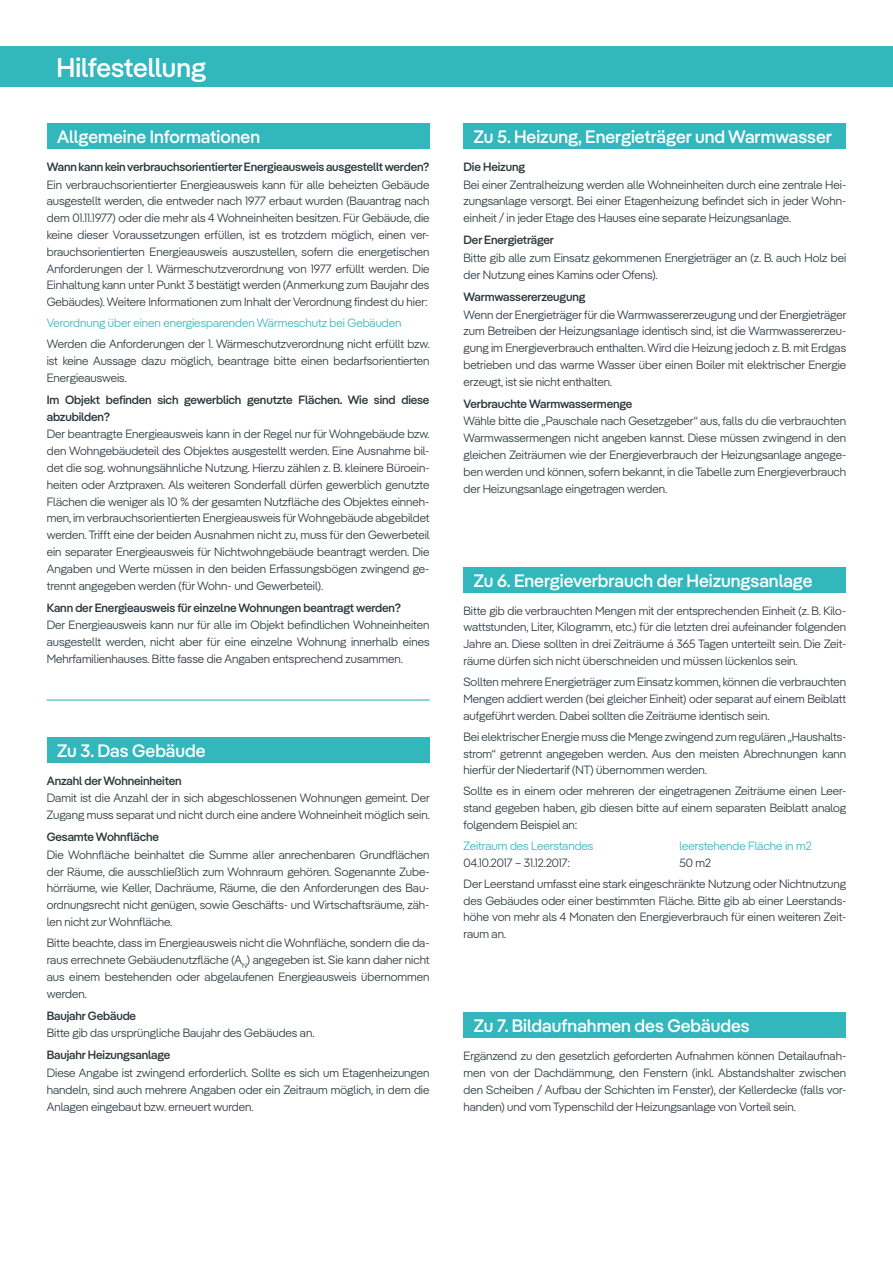
<style>
.page{position:relative;width:893px;height:1263px;background:#fff}
.page>*{position:absolute;margin:0;border:0;box-sizing:border-box;transform-origin:0 0}
.t1{font:500 27px "Pangea";color:#fff}
.t2{font:500 18px "Pangea";color:#fff}
.t3{font:300 12px/16.8px "Pangea";color:#2a363b;text-align:justify}
.t4{font:500 12px/16.8px "Pangea";letter-spacing:-.01em;color:#2a363b}
.t5{font:300 12px "Pangea";color:#31b7bc}
</style>
<div class="page">
<div style="left:0;top:47px;width:893px;height:40px;background:#31b7bc"></div>
<div style="left:47px;top:123px;width:382px;height:26px;background:#31b7bc"></div>
<div style="left:463px;top:123px;width:383px;height:26px;background:#31b7bc"></div>
<div style="left:463px;top:567px;width:383px;height:26px;background:#31b7bc"></div>
<div style="left:463px;top:1013px;width:383px;height:25px;background:#31b7bc"></div>
<div style="left:47px;top:737px;width:382px;height:25px;background:#31b7bc"></div>
<hr style="left:47px;top:699px;width:382px;height:2px;background:#31b7bc">
<h1 class="t1" style="left:57px;top:49px;width:151px">Hilfestellung</h1>
<h2 class="t2" style="left:57px;top:124px;width:205px">Allgemeine Informationen</h2>
<p class="t4" style="left:47px;top:157px;width:384px">Wann kann kein verbrauchsorientierter Energieausweis ausgestellt werden?</p>
<p class="t3" style="left:47px;top:175px;width:384px">Ein verbrauchsorientierter Energieausweis kann für alle beheizten Gebäude ausgestellt werden, die entweder nach 1977 erbaut wurden (Bauantrag nach dem 01.11.1977) oder die mehr als 4 Wohneinheiten besitzen. Für Gebäude, die keine dieser Voraussetzungen erfüllen, ist es trotzdem möglich, einen ver&shy;brauchsorientierten Energieausweis auszustellen, sofern die energetischen Anforderungen der 1. Wärmeschutzverordnung von 1977 erfüllt werden. Die Einhaltung kann unter Punkt 3 bestätigt werden (Anmerkung zum Baujahr des Gebäudes). Weitere Informationen zum Inhalt der Verordnung findest du hier:</p>
<p class="t5" style="left:47px;top:315px;width:356px">Verordnung über einen energiesparenden Wärmeschutz bei Gebäuden</p>
<p class="t3" style="left:47px;top:335px;width:384px">Werden die Anforderungen der 1. Wärmeschutzverordnung nicht erfüllt bzw. ist keine Aussage dazu möglich, beantrage bitte einen bedarfsorientierten Energieausweis.</p>
<p class="t4" style="left:47px;top:390px;width:384px">Im Objekt befinden sich gewerblich genutzte Flächen. Wie sind diese abzubilden?</p>
<p class="t3" style="left:47px;top:425px;width:384px">Der beantragte Energieausweis kann in der Regel nur für Wohngebäude bzw. den Wohngebäudeteil des Objektes ausgestellt werden. Eine Ausnahme bil&shy;det die sog. wohnungsähnliche Nutzung. Hierzu zählen z. B. kleinere Büroein&shy;heiten oder Arztpraxen. Als weiteren Sonderfall dürfen gewerblich genutzte Flächen die weniger als 10 % der gesamten Nutzfläche des Objektes einneh&shy;men, im verbrauchsorientierten Energieausweis für Wohngebäude abgebildet werden. Trifft eine der beiden Ausnahmen nicht zu, muss für den Gewerbeteil ein separater Energieausweis für Nichtwohngebäude beantragt werden. Die Angaben und Werte müssen in den beiden Erfassungsbögen zwingend ge&shy;trennt angegeben werden (für Wohn- und Gewerbeteil).</p>
<p class="t3" style="left:47px;top:616px;width:384px">Der Energieausweis kann nur für alle im Objekt befindlichen Wohneinheiten ausgestellt werden, nicht aber für eine einzelne Wohnung innerhalb eines Mehrfamilienhauses. Bitte fasse die Angaben entsprechend zusammen.</p>
<p class="t4" style="left:47px;top:598px;width:356px">Kann der Energieausweis für einzelne Wohnungen beantragt werden?</p>
<h2 class="t2" style="left:57px;top:738px;width:150px">Zu 3. Das Gebäude</h2>
<p class="t4" style="left:47px;top:771px;width:136px">Anzahl der Wohneinheiten</p>
<p class="t3" style="left:47px;top:789px;width:384px">Damit ist die Anzahl der in sich abgeschlossenen Wohnungen gemeint. Der<br>Zugang muss separat und nicht durch eine andere Wohneinheit möglich sein.</p>
<p class="t3" style="left:47px;top:846px;width:384px">Die Wohnfläche beinhaltet die Summe aller anrechenbaren Grundflächen der Räume, die ausschließlich zum Wohnraum gehören. Sogenannte Zube&shy;hörräume, wie Keller, Dachräume, Räume, die den Anforderungen des Bau&shy;ordnungsrecht nicht genügen, sowie Geschäfts- und Wirtschaftsräume, zäh&shy;len nicht zur Wohnfläche.</p>
<p class="t3" style="left:47px;top:934px;width:384px">Bitte beachte, dass im Energieausweis nicht die Wohnfläche, sondern die da&shy;raus errechnete Gebäudenutzfläche (A<sub>N</sub>) angegeben ist. Sie kann daher nicht aus einem bestehenden oder abgelaufenen Energieausweis übernommen werden.</p>
<p class="t3" style="left:47px;top:1024px;width:269px">Bitte gib das ursprüngliche Baujahr des Gebäudes an.</p>
<p class="t4" style="left:47px;top:828px;width:114px">Gesamte Wohnfläche</p>
<p class="t4" style="left:47px;top:1006px;width:91px">Baujahr Gebäude</p>
<p class="t4" style="left:47px;top:1046px;width:125px">Baujahr Heizungsanlage</p>
<p class="t3" style="left:47px;top:1064px;width:384px">Diese Angabe ist zwingend erforderlich. Sollte es sich um Etagenheizungen handeln, sind auch mehrere Angaben oder ein Zeitraum möglich, in dem die Anlagen eingebaut bzw. erneuert wurden.</p>
<h2 class="t2" style="left:474px;top:124px;width:360px">Zu 5. Heizung, Energieträger und Warmwasser</h2>
<p class="t4" style="left:463px;top:157px;width:63px">Die Heizung</p>
<p class="t3" style="left:463px;top:175px;width:384px">Bei einer Zentralheizung werden alle Wohneinheiten durch eine zentrale Hei&shy;zungsanlage versorgt. Bei einer Etagenheizung befindet sich in jeder Wohn&shy;einheit / in jeder Etage des Hauses eine separate Heizungsanlage.</p>
<p class="t3" style="left:463px;top:249px;width:384px">Bitte gib alle zum Einsatz gekommenen Energieträger an (z. B. auch Holz bei der Nutzung eines Kamins oder Ofens).</p>
<p class="t3" style="left:463px;top:305px;width:384px">Wenn der Energieträger für die Warmwassererzeugung und der Energieträger zum Betreiben der Heizungsanlage identisch sind, ist die Warmwassererzeu&shy;gung im Energieverbrauch enthalten. Wird die Heizung jedoch z. B. mit Erdgas betrieben und das warme Wasser über einen Boiler mit elektrischer Energie erzeugt, ist sie nicht enthalten.</p>
<p class="t3" style="left:463px;top:412px;width:384px">Wähle bitte die „Pauschale nach Gesetzgeber“ aus, falls du die verbrauchten Warmwassermengen nicht angeben kannst. Diese müssen zwingend in den gleichen Zeiträumen wie der Energieverbrauch der Heizungsanlage angege&shy;ben werden und können, sofern bekannt, in die Tabelle zum Energieverbrauch der Heizungsanlage eingetragen werden.</p>
<p class="t4" style="left:463px;top:231px;width:92px">Der Energieträger</p>
<p class="t4" style="left:463px;top:287px;width:124px">Warmwassererzeugung</p>
<p class="t4" style="left:463px;top:394px;width:171px">Verbrauchte Warmwassermenge</p>
<h2 class="t2" style="left:474px;top:568px;width:340px">Zu 6. Energieverbrauch der Heizungsanlage</h2>
<p class="t3" style="left:463px;top:601px;width:384px">Bitte gib die verbrauchten Mengen mit der entsprechenden Einheit (z. B. Kilo&shy;wattstunden, Liter, Kilogramm, etc.) für die letzten drei aufeinander folgenden Jahre an. Diese sollten in drei Zeiträume á 365 Tagen unterteilt sein. Die Zeit&shy;räume dürfen sich nicht überschneiden und müssen lückenlos sein.</p>
<p class="t3" style="left:463px;top:673px;width:384px">Sollten mehrere Energieträger zum Einsatz kommen, können die verbrauchten Mengen addiert werden (bei gleicher Einheit) oder separat auf einem Beiblatt aufgeführt werden. Dabei sollten die Zeiträume identisch sein.</p>
<p class="t3" style="left:463px;top:727px;width:384px">Bei elektrischer Energie muss die Menge zwingend zum regulären „Haushalts&shy;strom“ getrennt angegeben werden. Aus den meisten Abrechnungen kann hierfür der Niedertarif (NT) übernommen werden.</p>
<p class="t3" style="left:463px;top:782px;width:384px">Sollte es in einem oder mehreren der eingetragenen Zeiträume einen Leer&shy;stand gegeben haben, gib diesen bitte auf einem separaten Beiblatt analog folgendem Beispiel an:</p>
<p class="t5" style="left:463px;top:838px;width:131px">Zeitraum des Leerstandes</p>
<p class="t5" style="left:679px;top:838px;width:134px">leerstehende Fläche in m2</p>
<p class="t3" style="left:463px;top:854px;width:108px">04.10.2017 – 31.12.2017:</p>
<p class="t3" style="left:463px;top:851px;width:384px;line-height:21px;text-indent:216px">50 m2<br>Der Leerstand umfasst eine stark eingeschränkte Nutzung oder Nichtnutzung</p>
<p class="t3" style="left:463px;top:891px;width:384px">des Gebäudes oder einer bestimmten Fläche. Bitte gib ab einer Leerstands&shy;höhe von mehr als 4 Monaten den Energieverbrauch für einen weiteren Zeit&shy;raum an.</p>
<h2 class="t2" style="left:474px;top:1013px;width:277px">Zu 7. Bildaufnahmen des Gebäudes</h2>
<p class="t3" style="left:463px;top:1047px;width:384px">Ergänzend zu den gesetzlich geforderten Aufnahmen können Detailaufnah&shy;men von der Dachdämmung, den Fenstern (inkl. Abstandshalter zwischen den Scheiben / Aufbau der Schichten im Fenster), der Kellerdecke (falls vor&shy;handen) und vom Typenschild der Heizungsanlage von Vorteil sein.</p>
</div>
